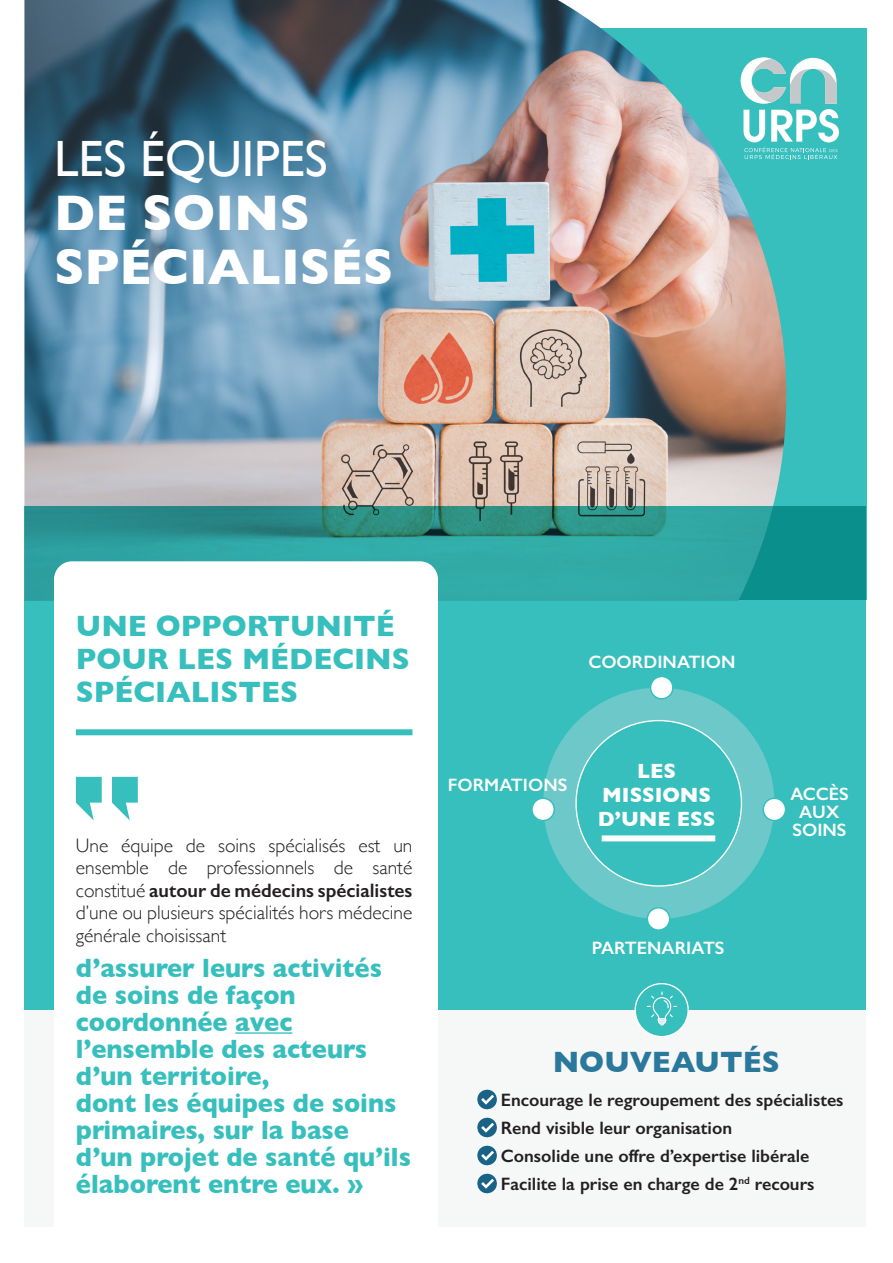
<style>
.page{position:relative;width:893px;height:1263px;background:#fff}
.page>*{position:absolute;margin:0;border:0;box-sizing:border-box;transform-origin:0 0}
.t1{font:700 51px "Gill Sans";color:#fff}
.t2{font:51px "Gill Sans";color:#fff}
.t3{font:700 30px/33px "Gill Sans";color:#36bfbd}
.t4{font:700 30px "Gill Sans";color:#2a789b}
.t5{font:700 27px/27px "Gill Sans";color:#36bfbd;scale:.94 1}
.t6{font:700 21px "Gill Sans";color:#fff}
.t7{font:300 19.5px/22.5px "Gill Sans";color:#231f20;text-align:justify}
.t8{font:600 18px "Gill Sans";color:#231f20}
.t9{font:600 18px "Gill Sans";color:#fff}
.s1{font-weight:600}
</style>
<div class="page">
<div style="left:786px;top:28px;width:80px;height:478px;background:#36bfbd"></div>
<img style="left:24px;top:0;width:762px;height:506px">
<svg style="left:24px;top:506px;width:842px;height:503px;fill:#36bfbd"></svg>
<svg style="left:54px;top:561px;width:384px;height:473px"></svg>
<hr style="left:235px;top:1032px;width:57px;height:2px;background:#36bfbd">
<svg style="left:112px;top:777px;width:26px;height:43px"></svg>
<svg style="left:76px;top:777px;width:26px;height:43px"></svg>
<svg style="left:741px;top:57px;width:98px;height:102px"></svg>
<div style="left:76px;top:729px;width:336px;height:6px;background:#36bfbd"></div>
<svg style="left:477px;top:1089px;width:20px;height:21px"></svg>
<svg style="left:477px;top:1117px;width:20px;height:21px"></svg>
<svg style="left:477px;top:1145px;width:20px;height:49px"></svg>
<div style="left:635px;top:984px;width:53px;height:53px;background:#36bfbd;border-radius:50%"></div>
<div style="left:634px;top:983px;width:55px;height:54px;border:1px solid #fff;border-radius:50%"></div>
<div style="left:543px;top:688px;width:231px;height:231px;background:#6dc9c9;border-radius:50%"></div>
<div style="left:576px;top:720px;width:165px;height:166px;background:#36bfbd;border-radius:50%"></div>
<div style="left:602px;top:835px;width:113px;height:6px;background:#fff"></div>
<div style="left:650px;top:676px;width:23px;height:23px;background:#fff;border-radius:50%"></div>
<div style="left:650px;top:676px;width:24px;height:23px;border:2px solid #36bfbd;border-radius:50%"></div>
<div style="left:532px;top:798px;width:22px;height:22px;background:#fff;border-radius:50%"></div>
<div style="left:531px;top:797px;width:24px;height:24px;border:2px solid #36bfbd;border-radius:50%"></div>
<div style="left:763px;top:798px;width:22px;height:22px;background:#fff;border-radius:50%"></div>
<div style="left:762px;top:797px;width:24px;height:24px;border:2px solid #36bfbd;border-radius:50%"></div>
<div style="left:647px;top:908px;width:23px;height:22px;background:#fff;border-radius:50%"></div>
<div style="left:647px;top:907px;width:23px;height:24px;border:2px solid #36bfbd;border-radius:50%"></div>
<svg style="left:647px;top:991px;width:30px;height:34px"></svg>
<p class="t2" style="left:54px;top:129px;width:275px">LES ÉQUIPES</p>
<p class="t1" style="left:54px;top:172px;width:257px">DE SOINS</p>
<p class="t1" style="left:54px;top:226px;width:341px">SPÉCIALISÉS</p>
<p class="t3" style="left:76px;top:609px;width:335px">UNE OPPORTUNITÉ<br>POUR LES MÉDECINS<br>SPÉCIALISTES</p>
<p class="t7" style="left:76px;top:833px;width:338px">Une équipe de soins spécialisés est un ensemble de professionnels de santé constitué <span class="s1">autour de médecins spécialistes </span>d’une ou plusieurs spécialités hors médecine générale choisissant</p>
<p class="t5" style="left:76px;top:954px;width:327px">d’assurer leurs activités de soins de façon coordonnée avec l’ensemble des acteurs d’un territoire,</p>
<p class="t5" style="left:76px;top:1089px;width:358px">dont les équipes de soins primaires, sur la base d’un projet de santé qu’ils élaborent entre eux. »</p>
<p class="t9" style="left:588px;top:651px;width:149px">COORDINATION</p>
<p class="t9" style="left:448px;top:774px;width:121px">FORMATIONS</p>
<p class="t6" style="left:637px;top:754px;width:40px">LES</p>
<p class="t6" style="left:602px;top:778px;width:110px">MISSIONS</p>
<p class="t6" style="left:598px;top:802px;width:119px">D’UNE ESS</p>
<p class="t9" style="left:592px;top:937px;width:134px">PARTENARIATS</p>
<p class="t9" style="left:790px;top:783px;width:60px">ACCÈS</p>
<p class="t9" style="left:799px;top:801px;width:42px">AUX</p>
<p class="t9" style="left:792px;top:819px;width:56px">SOINS</p>
<p class="t4" style="left:553px;top:1038px;width:228px">NOUVEAUTÉS</p>
<p class="t8" style="left:501px;top:1089px;width:344px">Encourage le regroupement des spécialistes</p>
<p class="t8" style="left:501px;top:1117px;width:233px">Rend visible leur organisation</p>
<p class="t8" style="left:501px;top:1145px;width:310px">Consolide une offre d’expertise libérale</p>
<p class="t8" style="left:501px;top:1173px;width:315px">Facilite la prise en charge de 2<sup>nd</sup> recours</p>
</div>
